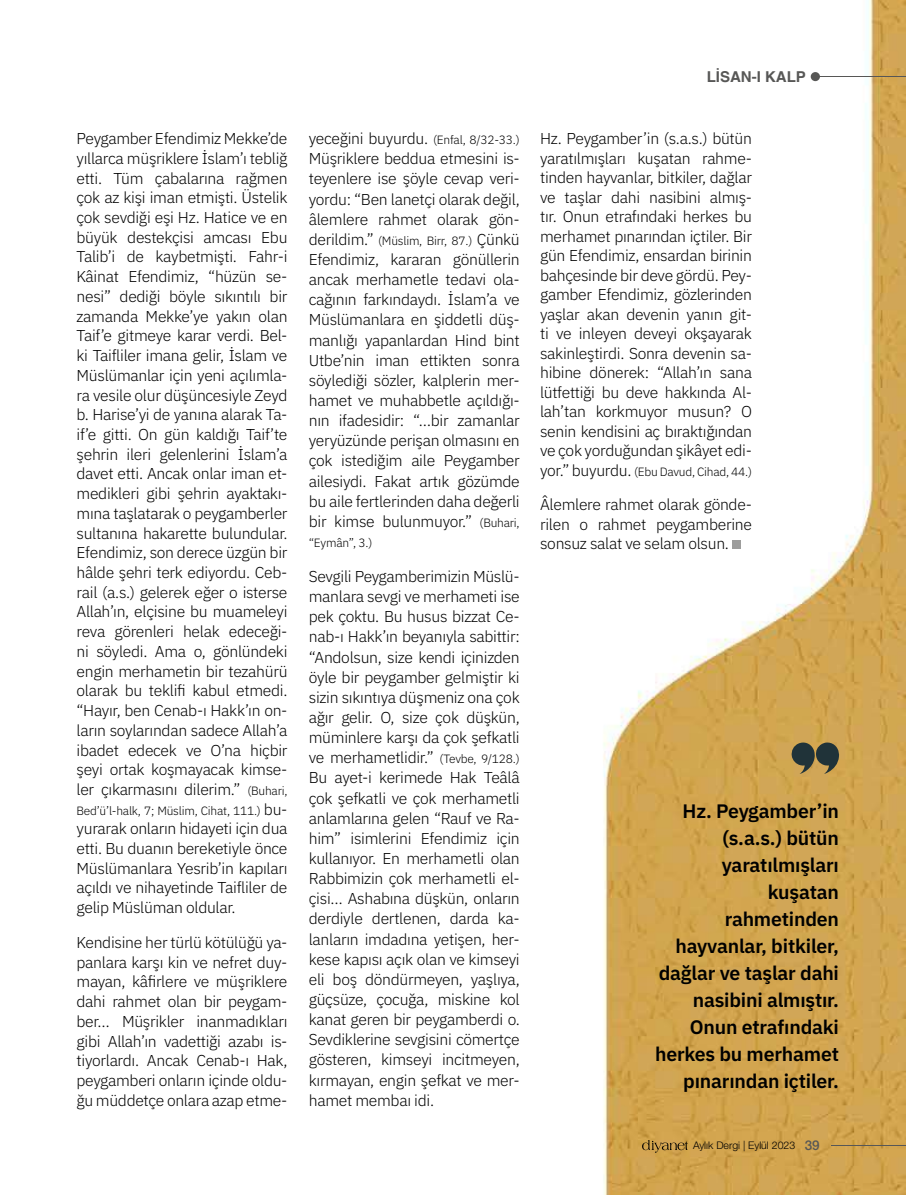
<style>
.page{position:relative;width:906px;height:1195px;background:#fff}
.page>*{position:absolute;margin:0;border:0;box-sizing:border-box;transform-origin:0 0}
.t1{font:600 19.5px/27px "IBM Plex Sans";letter-spacing:-.01em;color:#000;text-align:right}
.t2{font:300 15.75px/19.6px "IBM Plex Sans";letter-spacing:-.02em;color:#000;text-align:justify}
.t3{font:700 15px "Helvetica";color:#575756}
.t4{font:300 12px "IBM Plex Sans";letter-spacing:-.02em;color:#000}
.t5{font:300 10.5px "Helvetica Neue LT Pro";color:#000}
.s1{font-size:12px}
.s2{font-size:15.75px}
.s3{font-weight:500;font-size:13.5px;color:#575756}
</style>
<div class="page">
<img style="left:603px;top:0;width:303px;height:1195px">
<svg style="left:791px;top:741px;width:48px;height:33px;background:#696243"></svg>
<div style="left:732px;top:541px;width:9px;height:8px;background:#9d9d9c"></div>
<hr style="left:831px;top:1145px;width:75px;height:1px;background:#575756">
<hr style="left:820px;top:76px;width:86px;height:1px;background:#575756">
<div style="left:810px;top:72px;width:10px;height:9px;background:#575756;border-radius:50%"></div>
<svg style="left:642px;top:1140px;width:46px;height:13px"></svg>
<p class="t2" style="left:77px;top:127px;width:212px">Peygamber Efendimiz Mekke’de yıllarca müşriklere İslam’ı tebliğ etti. Tüm çabalarına rağmen çok az kişi iman etmişti. Üstelik çok sevdiği eşi Hz. Hatice ve en büyük destekçisi amcası Ebu Talib’i de kaybetmişti. Fahr-i Kâinat Efendimiz, “hüzün se&shy;nesi” dediği böyle sıkıntılı bir zamanda Mekke’ye yakın olan Taif’e gitmeye karar verdi. Bel&shy;ki Taifliler imana gelir, İslam ve Müslümanlar için yeni açılımla&shy;ra vesile olur düşüncesiyle Zeyd b. Harise’yi de yanına alarak Ta&shy;if’e gitti. On gün kaldığı Taif’te şehrin ileri gelenlerini İslam’a davet etti. Ancak onlar iman et&shy;medikleri gibi şehrin ayaktakı&shy;mına taşlatarak o peygamberler sultanına hakarette bulundular.<br>Efendimiz, son derece üzgün bir hâlde şehri terk ediyordu. Ceb&shy;rail (a.s.) gelerek eğer o isterse Allah’ın, elçisine bu muameleyi reva görenleri helak edeceği&shy;ni söyledi. Ama o, gönlündeki engin merhametin bir tezahürü olarak bu teklifi kabul etmedi. “Hayır, ben Cenab-ı Hakk’ın on&shy;ların soylarından sadece Allah’a ibadet edecek ve O’na hiçbir şeyi ortak koşmayacak kimse&shy;ler çıkarmasını dilerim.” <span class="s1">(Buhari,</span></p>
<p class="t4" style="left:77px;top:801px;width:212px">Bed’ü’l-halk, 7; Müslim, Cihat, 111.) <span class="s2">bu-</span></p>
<p class="t2" style="left:77px;top:817px;width:212px">yurarak onların hidayeti için dua etti. Bu duanın bereketiyle önce Müslümanlara Yesrib’in kapıları açıldı ve nihayetinde Taifliler de gelip Müslüman oldular.</p>
<p class="t2" style="left:77px;top:931px;width:212px">Kendisine her türlü kötülüğü ya&shy;panlara karşı kin ve nefret duy&shy;mayan, kâfirlere ve müşriklere dahi rahmet olan bir peygam&shy;ber… Müşrikler inanmadıkları gibi Allah’ın vadettiği azabı is&shy;tiyorlardı. Ancak Cenab-ı Hak, peygamberi onların içinde oldu&shy;ğu müddetçe onlara azap etme-</p>
<p class="t2" style="left:309px;top:127px;width:212px;line-height:20.1px">yeceğini buyurdu. <span class="s1">(Enfal, 8/32-33.)<br></span>Müşriklere beddua etmesini is&shy;teyenlere ise şöyle cevap veri&shy;yordu: “Ben lanetçi olarak değil, âlemlere rahmet olarak gön-</p>
<p class="t4" style="left:309px;top:231px;width:212px"><span class="s2">derildim.”</span> (Müslim, Birr, 87.) <span class="s2">Çünkü</span></p>
<p class="t2" style="left:309px;top:248px;width:212px;line-height:20.1px">Efendimiz, kararan gönüllerin ancak merhametle tedavi ola&shy;cağının farkındaydı. İslam’a ve Müslümanlara en şiddetli düş&shy;manlığı yapanlardan Hind bint Utbe’nin iman ettikten sonra söylediği sözler, kalplerin mer&shy;hamet ve muhabbetle açıldığı&shy;nın ifadesidir: “…bir zamanlar yeryüzünde perişan olmasını en çok istediğim aile Peygamber ailesiydi. Fakat artık gözümde bu aile fertlerinden daha değerli bir kimse bulunmuyor.” <span class="s1">(Buhari,</span></p>
<p class="t4" style="left:309px;top:534px;width:65px">“Eymân”, 3.)</p>
<p class="t2" style="left:309px;top:565px;width:212px;line-height:20.1px">Sevgili Peygamberimizin Müslü&shy;manlara sevgi ve merhameti ise pek çoktu. Bu husus bizzat Ce&shy;nab-ı Hakk’ın beyanıyla sabittir: “Andolsun, size kendi içinizden öyle bir peygamber gelmiştir ki sizin sıkıntıya düşmeniz ona çok ağır gelir. O, size çok düşkün, müminlere karşı da çok şefkatli ve merhametlidir.” <span class="s1">(Tevbe, 9/128.)<br></span>Bu ayet-i kerimede Hak Teâlâ çok şefkatli ve çok merhametli anlamlarına gelen “Rauf ve Ra&shy;him” isimlerini Efendimiz için kullanıyor. En merhametli olan Rabbimizin çok merhametli el&shy;çisi… Ashabına düşkün, onların derdiyle dertlenen, darda ka&shy;lanların imdadına yetişen, her&shy;kese kapısı açık olan ve kimseyi eli boş döndürmeyen, yaşlıya, güçsüze, çocuğa, miskine kol kanat geren bir peygamberdi o.<br>Sevdiklerine sevgisini cömertçe gösteren, kimseyi incitmeyen, kırmayan, engin şefkat ve mer&shy;hamet membaı idi.</p>
<p class="t3" style="left:706px;top:67px;width:101px">LİSAN-I KALP</p>
<p class="t2" style="left:540px;top:128px;width:213px">Hz. Peygamber’in (s.a.s.) bütün yaratılmışları kuşatan rahme&shy;tinden hayvanlar, bitkiler, dağlar ve taşlar dahi nasibini almış&shy;tır. Onun etrafındaki herkes bu merhamet pınarından içtiler. Bir gün Efendimiz, ensardan birinin bahçesinde bir deve gördü. Pey&shy;gamber Efendimiz, gözlerinden yaşlar akan devenin yanın git&shy;ti ve inleyen deveyi okşayarak sakinleştirdi. Sonra devenin sa&shy;hibine dönerek: “Allah’ın sana lütfettiği bu deve hakkında Al&shy;lah’tan korkmuyor musun? O senin kendisini aç bıraktığından ve çok yorduğundan şikâyet edi-</p>
<p class="t4" style="left:540px;top:462px;width:213px"><span class="s2">yor.” buyurdu.</span> (Ebu Davud, Cihad, 44.)</p>
<p class="t2" style="left:540px;top:493px;width:213px">Âlemlere rahmet olarak gönde&shy;rilen o rahmet peygamberine sonsuz salat ve selam olsun.</p>
<p class="t1" style="left:655px;top:796px;width:185px">Hz. Peygamber’in (s.a.s.) bütün yaratılmışları kuşatan rahmetinden hayvanlar, bitkiler, dağlar ve taşlar dahi nasibini almıştır.<br>Onun etrafındaki herkes bu merhamet pınarından içtiler.</p>
<p class="t5" style="left:693px;top:1139px;width:128px">Aylık Dergi | Eylül 2023 <span class="s3">39</span></p>
</div>
